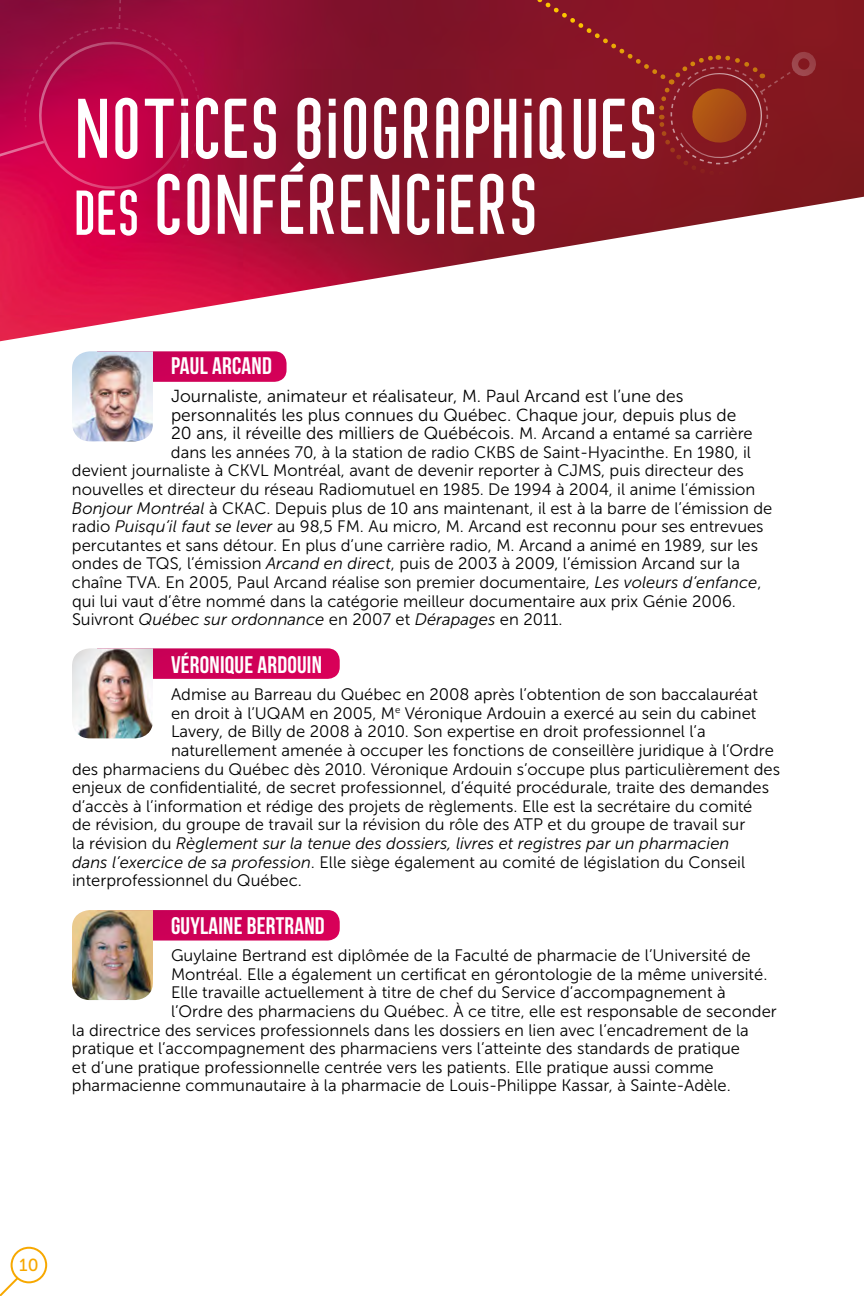
<style>
.page{position:relative;width:864px;height:1296px;background:#fff}
.page>*{position:absolute;margin:0;border:0;box-sizing:border-box;transform-origin:0 0}
.t1{font:80px/76px "Pixochrome";letter-spacing:-.05em;color:#fff}
.t2{font:24px "Bebas Neue";letter-spacing:.01em;color:#fff}
.t3{font:17.4px/18.6px "Museo Sans 300";color:#000}
.t4{font:17.4px "Museo Sans 500";color:#f7a800}
.t5{font:16.6px/18.6px "Museo Sans 300";color:#000}
.t6{font:italic 16.6px "Museo Sans 300";color:#000}
.s1{font-size:60px}
.s2{font-size:16.6px}
.s3{font-style:italic}
.s4{font-style:normal}
</style>
<div class="page">
<img style="left:209px;top:0;width:655px;height:197px">
<svg style="left:0;top:197px;width:862px;height:245px"></svg>
<img style="left:153px;top:351px;width:134px;height:31px">
<img style="left:72px;top:351px;width:81px;height:90px">
<svg style="left:0;top:0;width:209px;height:197px;background:#b40744"></svg>
<img style="left:153px;top:648px;width:187px;height:31px">
<img style="left:72px;top:648px;width:81px;height:90px">
<img style="left:153px;top:910px;width:187px;height:31px">
<img style="left:72px;top:910px;width:81px;height:90px">
<svg style="left:484px;top:0;width:337px;height:178px;background:#881923"></svg>
<svg style="left:289px;top:162px;width:15px;height:10px"></svg>
<div style="left:11px;top:1247px;width:36px;height:36px;border:2px solid #f7a800;border-radius:50%"></div>
<svg style="left:0;top:1276px;width:20px;height:20px"></svg>
<h1 class="t1" style="left:72px;top:100px;width:590px">NOTICES BIOGRAPHIQUES<br><span class="s1">DES</span> CONFERENCIERS</h1>
<h2 class="t2" style="left:171px;top:353px;width:102px">PAUL ARCAND</h2>
<p class="t3" style="left:171px;top:387px;width:583px">Journaliste, animateur et réalisateur, M. Paul Arcand est l’une des personnalités les plus connues du Québec. Chaque jour, depuis plus de<br>20 ans, il réveille des milliers de Québécois. <span class="s2">M. Arcand a entamé sa carrière</span></p>
<p class="t5" style="left:72px;top:443px;width:702px;text-indent:99px">dans les années 70, à la station de radio CKBS de Saint-Hyacinthe. En 1980, il devient journaliste à CKVL Montréal, avant de devenir reporter à CJMS, puis directeur des nouvelles et directeur du réseau Radiomutuel en 1985. De 1994 à 2004, il anime l’émission <span class="s3">Bonjour Montréal</span> à CKAC. Depuis plus de 10 ans maintenant, il est à la barre de l’émission de radio <span class="s3">Puisqu’il faut se lever</span> au 98,5 FM. Au micro, M. Arcand est reconnu pour ses entrevues percutantes et sans détour. En plus d’une carrière radio, M. Arcand a animé en 1989, sur les ondes de TQS, l’émission <span class="s3">Arcand en direct</span>, puis de 2003 à 2009, l’émission Arcand sur la chaîne TVA. En 2005, Paul Arcand réalise son premier documentaire, <span class="s3">Les voleurs d’enfance</span>, qui lui vaut d’être nommé dans la catégorie meilleur documentaire aux prix Génie 2006.<br>Suivront <span class="s3">Québec sur ordonnance</span> en 2007 et <span class="s3">Dérapages</span> en 2011.</p>
<h2 class="t2" style="left:171px;top:651px;width:152px">VÉRONIQUE ARDOUIN</h2>
<p class="t5" style="left:171px;top:685px;width:588px">Admise au Barreau du Québec en 2008 après l’obtention de son baccalauréat</p>
<p class="t5" style="left:171px;top:704px;width:587px">en droit à l’UQAM en 2005, M<sup>e</sup> Véronique Ardouin a exercé au sein du cabinet</p>
<p class="t5" style="left:171px;top:723px;width:536px">Lavery, de Billy de 2008 à 2010. Son expertise en droit professionnel l’a</p>
<p class="t5" style="left:171px;top:741px;width:604px">naturellement amenée à occuper les fonctions de conseillère juridique à l’Ordre</p>
<p class="t5" style="left:72px;top:760px;width:710px">des pharmaciens du Québec dès 2010. Véronique Ardouin s’occupe plus particulièrement des</p>
<p class="t5" style="left:72px;top:778px;width:699px">enjeux de confidentialité, de secret professionnel, d’équité procédurale, traite des demandes</p>
<p class="t5" style="left:72px;top:797px;width:682px">d’accès à l’information et rédige des projets de règlements. Elle est la secrétaire du comité</p>
<p class="t5" style="left:72px;top:816px;width:675px">de révision, du groupe de travail sur la révision du rôle des ATP et du groupe de travail sur</p>
<p class="t6" style="left:72px;top:834px;width:659px"><span class="s4">la révision du</span> Règlement sur la tenue des dossiers, livres et registres par un pharmacien</p>
<p class="t5" style="left:72px;top:853px;width:675px"><span class="s3">dans l’exercice de sa profession</span>. Elle siège également au comité de législation du Conseil</p>
<p class="t5" style="left:72px;top:871px;width:231px">interprofessionnel du Québec.</p>
<h2 class="t2" style="left:171px;top:912px;width:155px">GUYLAINE BERTRAND</h2>
<p class="t5" style="left:171px;top:946px;width:581px">Guylaine Bertrand est diplômée de la Faculté de pharmacie de l’Université de</p>
<p class="t5" style="left:171px;top:965px;width:598px">Montréal. Elle a également un certificat en gérontologie de la même université.</p>
<p class="t5" style="left:171px;top:984px;width:556px">Elle travaille actuellement à titre de chef du Service d’accompagnement à</p>
<p class="t5" style="left:171px;top:1002px;width:607px">l’Ordre des pharmaciens du Québec. À ce titre, elle est responsable de seconder</p>
<p class="t5" style="left:72px;top:1021px;width:678px">la directrice des services professionnels dans les dossiers en lien avec l’encadrement de la</p>
<p class="t5" style="left:72px;top:1039px;width:670px">pratique et l’accompagnement des pharmaciens vers l’atteinte des standards de pratique</p>
<p class="t5" style="left:72px;top:1058px;width:643px">et d’une pratique professionnelle centrée vers les patients. Elle pratique aussi comme</p>
<p class="t5" style="left:72px;top:1077px;width:660px">pharmacienne communautaire à la pharmacie de Louis-Philippe Kassar, à Sainte-Adèle.</p>
<p class="t4" style="left:19px;top:1255px;width:21px">10</p>
</div>
